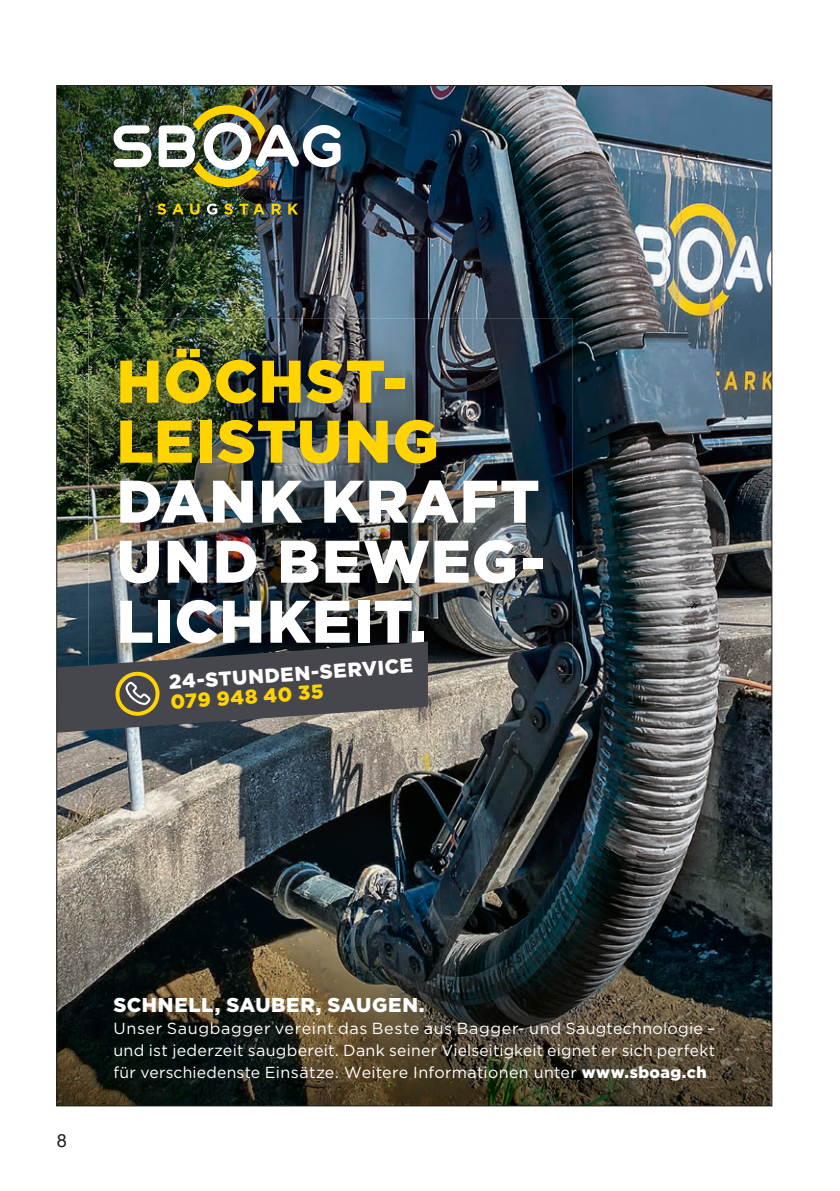
<style>
.page{position:relative;width:840px;height:1191px;background:#fff}
.page>*{position:absolute;margin:0;border:0;box-sizing:border-box;transform-origin:0 0}
.t1{font:900 60px/60px "Gotham";letter-spacing:.02em;color:#fff;text-align:justify}
.t2{font:900 60px/60px "Gotham";letter-spacing:.015em;color:#ffd400}
.t3{font:900 20px "Gotham";letter-spacing:.03em;color:#fff}
.t4{font:900 20px "Gotham";color:#ffd400}
.t5{font:18px "Helvetica Neue LT Pro";color:#1d1d1b}
.t6{font:16px/22px "Gotham";letter-spacing:.015em;color:#fff;text-align:justify}
.s1{font-weight:900}
</style>
<div class="page">
<img style="left:58px;top:404px;width:69px;height:464px">
<img style="left:339px;top:87px;width:431px;height:270px">
<img style="left:558px;top:357px;width:212px;height:511px">
<img style="left:127px;top:674px;width:431px;height:194px">
<img style="left:58px;top:868px;width:712px;height:236px">
<img style="left:58px;top:87px;width:281px;height:317px">
<img style="left:88px;top:318px;width:484px;height:356px">
<img style="left:88px;top:318px;width:45px;height:50px">
<svg style="left:58px;top:641px;width:369px;height:91px;background:#4f5052"></svg>
<svg style="left:157px;top:203px;width:9px;height:12px"></svg>
<svg style="left:172px;top:203px;width:12px;height:11px"></svg>
<svg style="left:190px;top:204px;width:9px;height:11px"></svg>
<svg style="left:207px;top:203px;width:10px;height:12px"></svg>
<svg style="left:224px;top:203px;width:8px;height:12px"></svg>
<svg style="left:239px;top:203px;width:25px;height:11px"></svg>
<svg style="left:271px;top:204px;width:10px;height:10px"></svg>
<svg style="left:288px;top:204px;width:10px;height:10px"></svg>
<svg style="left:113px;top:125px;width:38px;height:42px"></svg>
<img style="left:158px;top:105px;width:182px;height:82px">
<h1 class="t2" style="left:116px;top:351px;width:323px">HÖCHST-<br>LEISTUNG</h1>
<h1 class="t1" style="left:116px;top:471px;width:430px">DANK KRAFT UND BEWEG-LICHKEIT.</h1>
<p class="t3" style="left:168px;top:668px;width:246px;rotate:-4deg">24-STUNDEN-SERVICE</p>
<p class="t4" style="left:169px;top:688px;width:155px;rotate:-4deg">079 948 40 35</p>
<p class="t5" style="left:57px;top:1129px;width:12px">8</p>
<p class="t3" style="left:113px;top:991px;width:312px">SCHNELL, SAUBER, SAUGEN.</p>
<p class="t6" style="left:113px;top:1016px;width:602px">Unser Saugbagger vereint das Beste aus Bagger- und Saugtechnologie – und ist jederzeit saugbereit. Dank seiner Vielseitigkeit eignet er sich perfekt für verschiedenste Einsätze. Weitere Informationen unter <span class="s1">www.sboag.ch</span></p>
</div>
